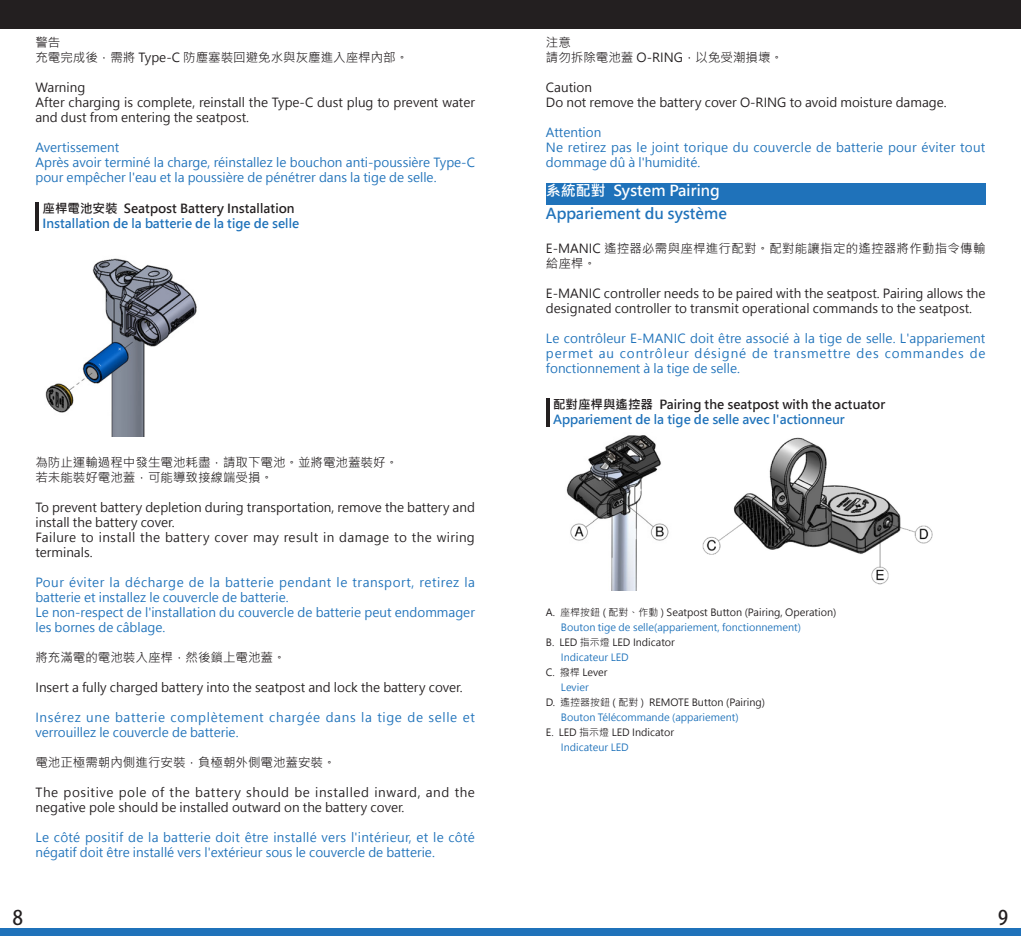
<style>
.page{position:relative;width:1021px;height:950px;background:#fff}
.page>*{position:absolute;margin:0;border:0;box-sizing:border-box;transform-origin:0 0}
.t1{font:700 20px "Adobe Fan Heiti Std";color:#231f20}
.t2{font:700 15px "Microsoft Jheng Hei";color:#1f72ba}
.t3{font:700 15px "Microsoft Jheng Hei";color:#fff}
.t4{font:12.5px/15px "Microsoft Jheng Hei";color:#231f20}
.t5{font:12.5px/15px "Microsoft Jheng Hei";color:#1f72ba}
.t6{font:12.5px/15px "Microsoft Jheng Hei";letter-spacing:.03em;color:#231f20}
.t7{font:12.5px/15px "Microsoft Jheng Hei";letter-spacing:.035em;color:#1f72ba}
.t8{font:12.5px/15px "Microsoft Jheng Hei";letter-spacing:.05em;color:#1f72ba}
.t9{font:12.5px/15px "Microsoft Jheng Hei";letter-spacing:.02em;color:#1f72ba}
.t10{font:700 12.5px "Microsoft Jheng Hei";color:#1f72ba}
.t11{font:700 12.5px "Microsoft Jheng Hei";color:#231f20}
.t12{font:12.5px/15px "Microsoft Jheng Hei";letter-spacing:.02em;color:#231f20}
.t13{font:10px "Microsoft Jheng Hei";color:#231f20}
.t14{font:10px "Microsoft Jheng Hei";color:#1f72ba}
</style>
<div class="page">
<div style="left:0;top:0;width:1020px;height:28px;background:#231f20"></div>
<div style="left:0;top:928px;width:1020px;height:7px;background:#1f72ba"></div>
<div style="left:546px;top:183px;width:439px;height:21px;background:#1f72ba"></div>
<img style="left:45px;top:258px;width:152px;height:178px">
<img style="left:566px;top:435px;width:103px;height:155px">
<img style="left:702px;top:437px;width:231px;height:148px">
<hr style="left:35px;top:202px;width:4px;height:28px;background:#231f20">
<hr style="left:546px;top:398px;width:3px;height:28px;background:#231f20">
<p class="t4" style="left:35px;top:34px;width:26px">警告</p>
<p class="t4" style="left:35px;top:49px;width:374px">充電完成後，需將 Type-C 防塵塞裝回避免水與灰塵進入座桿內部。</p>
<p class="t4" style="left:35px;top:79px;width:51px">Warning</p>
<p class="t4" style="left:35px;top:94px;width:441px">After charging is complete, reinstall the Type-C dust plug to prevent water and dust from entering the seatpost.</p>
<p class="t5" style="left:35px;top:139px;width:85px">Avertissement</p>
<p class="t5" style="left:35px;top:154px;width:441px">Après avoir terminé la charge, réinstallez le bouchon anti-poussière Type-C pour empêcher l'eau et la poussière de pénétrer dans la tige de selle.</p>
<p class="t11" style="left:43px;top:201px;width:254px">座桿電池安裝 Seatpost Battery Installation</p>
<p class="t10" style="left:43px;top:216px;width:258px">Installation de la batterie de la tige de selle</p>
<p class="t4" style="left:35px;top:455px;width:364px">為防止運輸過程中發生電池耗盡，請取下電池。並將電池蓋裝好。</p>
<p class="t4" style="left:35px;top:470px;width:239px">若未能裝好電池蓋，可能導致接線端受損。</p>
<p class="t4" style="left:35px;top:500px;width:441px">To prevent battery depletion during transportation, remove the battery and install the battery cover.</p>
<p class="t6" style="left:35px;top:530px;width:441px">Failure to install the battery cover may result in damage to the wiring terminals.</p>
<p class="t7" style="left:35px;top:575px;width:441px">Pour éviter la décharge de la batterie pendant le transport, retirez la batterie et installez le couvercle de batterie.</p>
<p class="t5" style="left:35px;top:605px;width:441px">Le non-respect de l'installation du couvercle de batterie peut endommager les bornes de câblage.</p>
<p class="t4" style="left:35px;top:650px;width:252px">將充滿電的電池裝入座桿，然後鎖上電池蓋。</p>
<p class="t4" style="left:35px;top:680px;width:429px">Insert a fully charged battery into the seatpost and lock the battery cover.</p>
<p class="t8" style="left:35px;top:710px;width:441px">Insérez une batterie complètement chargée dans la tige de selle et verrouillez le couvercle de batterie.</p>
<p class="t4" style="left:35px;top:755px;width:302px">電池正極需朝內側進行安裝，負極朝外側電池蓋安裝。</p>
<p class="t6" style="left:35px;top:785px;width:441px">The positive pole of the battery should be installed inward, and the negative pole should be installed outward on the battery cover.</p>
<p class="t5" style="left:35px;top:830px;width:441px">Le côté positif de la batterie doit être installé vers l'intérieur, et le côté négatif doit être installé vers l'extérieur sous le couvercle de batterie.</p>
<p class="t4" style="left:546px;top:34px;width:26px">注意</p>
<p class="t4" style="left:546px;top:49px;width:239px">請勿拆除電池蓋 O-RING，以免受潮損壞。</p>
<p class="t4" style="left:546px;top:79px;width:48px">Caution</p>
<p class="t4" style="left:546px;top:94px;width:402px">Do not remove the battery cover O-RING to avoid moisture damage.</p>
<p class="t5" style="left:546px;top:124px;width:57px">Attention</p>
<p class="t9" style="left:546px;top:139px;width:441px">Ne retirez pas le joint torique du couvercle de batterie pour éviter tout dommage dû à l'humidité.</p>
<p class="t3" style="left:546px;top:181px;width:175px">系統配對 System Pairing</p>
<p class="t2" style="left:546px;top:204px;width:183px">Appariement du système</p>
<p class="t12" style="left:546px;top:240px;width:441px">E-MANIC 遙控器必需與座桿進行配對。配對能讓指定的遙控器將作動指令傳輸給座桿。</p>
<p class="t4" style="left:546px;top:285px;width:441px">E-MANIC controller needs to be paired with the seatpost. Pairing allows the designated controller to transmit operational commands to the seatpost.</p>
<p class="t5" style="left:546px;top:330px;width:441px;text-align:justify">Le contrôleur E-MANIC doit être associé à la tige de selle. L'appariement permet au contrôleur désigné de transmettre des commandes de fonctionnement à la tige de selle.</p>
<p class="t11" style="left:553px;top:396px;width:334px">配對座桿與遙控器 Pairing the seatpost with the actuator</p>
<p class="t10" style="left:553px;top:411px;width:293px">Appariement de la tige de selle avec l'actionneur</p>
<p class="t13" style="left:546px;top:606px;width:292px">A. 座桿按鈕 ( 配對、作動 ) Seatpost Button (Pairing, Operation)</p>
<p class="t14" style="left:561px;top:621px;width:241px">Bouton tige de selle(appariement, fonctionnement)</p>
<p class="t13" style="left:546px;top:636px;width:130px">B. LED 指示燈 LED Indicator</p>
<p class="t14" style="left:561px;top:651px;width:69px">Indicateur LED</p>
<p class="t13" style="left:546px;top:666px;width:63px">C. 撥桿 Lever</p>
<p class="t14" style="left:561px;top:681px;width:29px">Levier</p>
<p class="t13" style="left:546px;top:696px;width:220px">D. 遙控器按鈕 ( 配對 ) REMOTE Button (Pairing)</p>
<p class="t14" style="left:561px;top:711px;width:179px">Bouton Télécommande (appariement)</p>
<p class="t13" style="left:546px;top:726px;width:130px">E. LED 指示燈 LED Indicator</p>
<p class="t14" style="left:561px;top:741px;width:69px">Indicateur LED</p>
<h1 class="t1" style="left:13px;top:905px;width:11px">8</h1>
<h1 class="t1" style="left:998px;top:905px;width:11px">9</h1>
</div>
